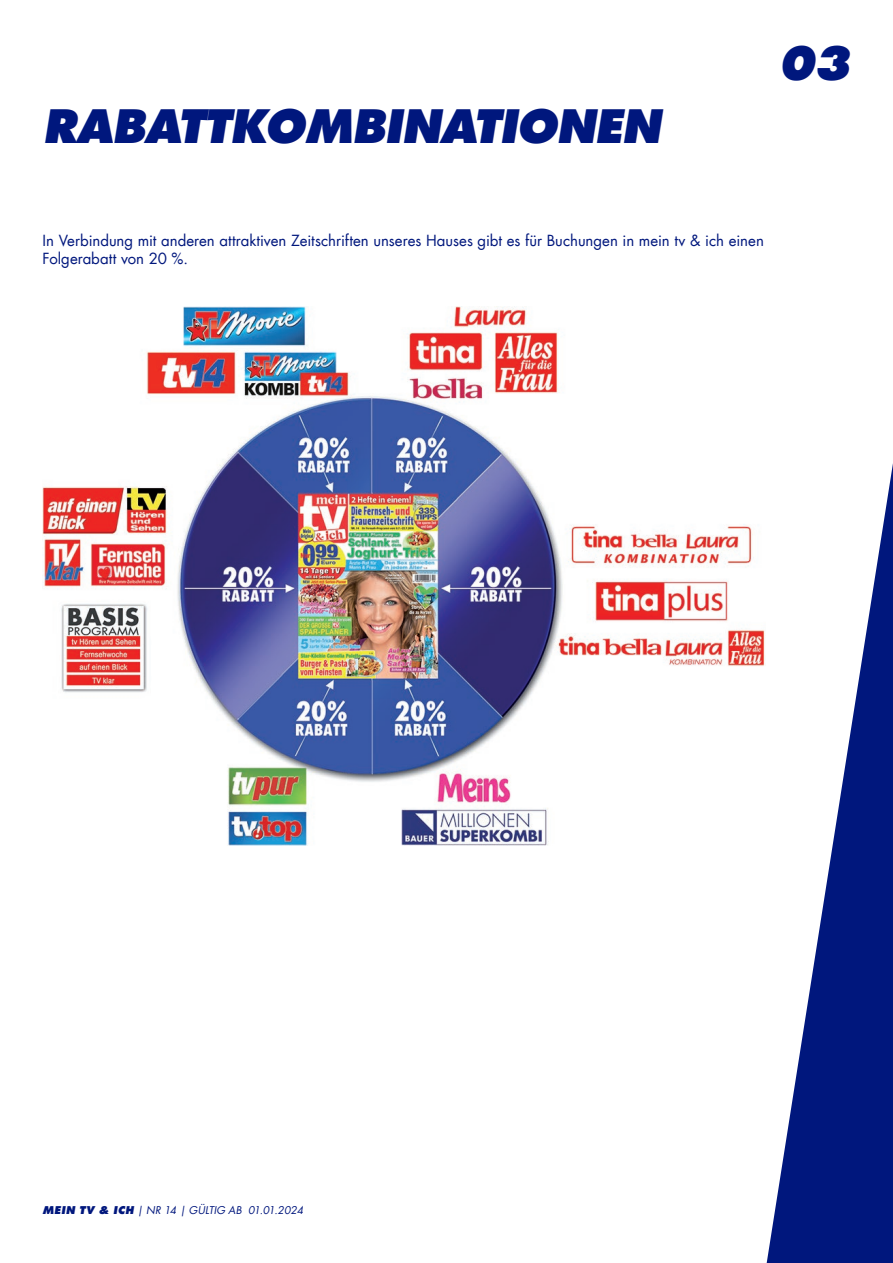
<style>
.page{position:relative;width:893px;height:1263px;background:#fff}
.page>*{position:absolute;margin:0;border:0;box-sizing:border-box;transform-origin:0 0}
.t1{font:italic 800 45px "Futura Com";letter-spacing:-.02em;color:#00177d}
.t2{font:15px/18px "Futura Com";color:#00177d}
.t3{font:italic 10.5px "Futura Com";color:#00177d}
.s1{font-weight:800}
</style>
<div class="page">
<svg style="left:767px;top:463px;width:126px;height:800px"></svg>
<img style="left:43px;top:307px;width:722px;height:538px">
<h1 class="t1" style="left:43px;top:96px;width:620px">RABATTKOMBINATIONEN</h1>
<h1 class="t1" style="left:778px;top:32px;width:74px">03</h1>
<p class="t2" style="left:43px;top:232px;width:723px">In Verbindung mit anderen attraktiven Zeitschriften unseres Hauses gibt es für Buchungen in mein tv &amp; ich einen<br>Folgerabatt von 20 %.</p>
<p class="t3" style="left:43px;top:1203px;width:262px"><span class="s1">MEIN TV &amp; ICH</span> | NR 14 | GÜLTIG AB 01.01.2024</p>
</div>
